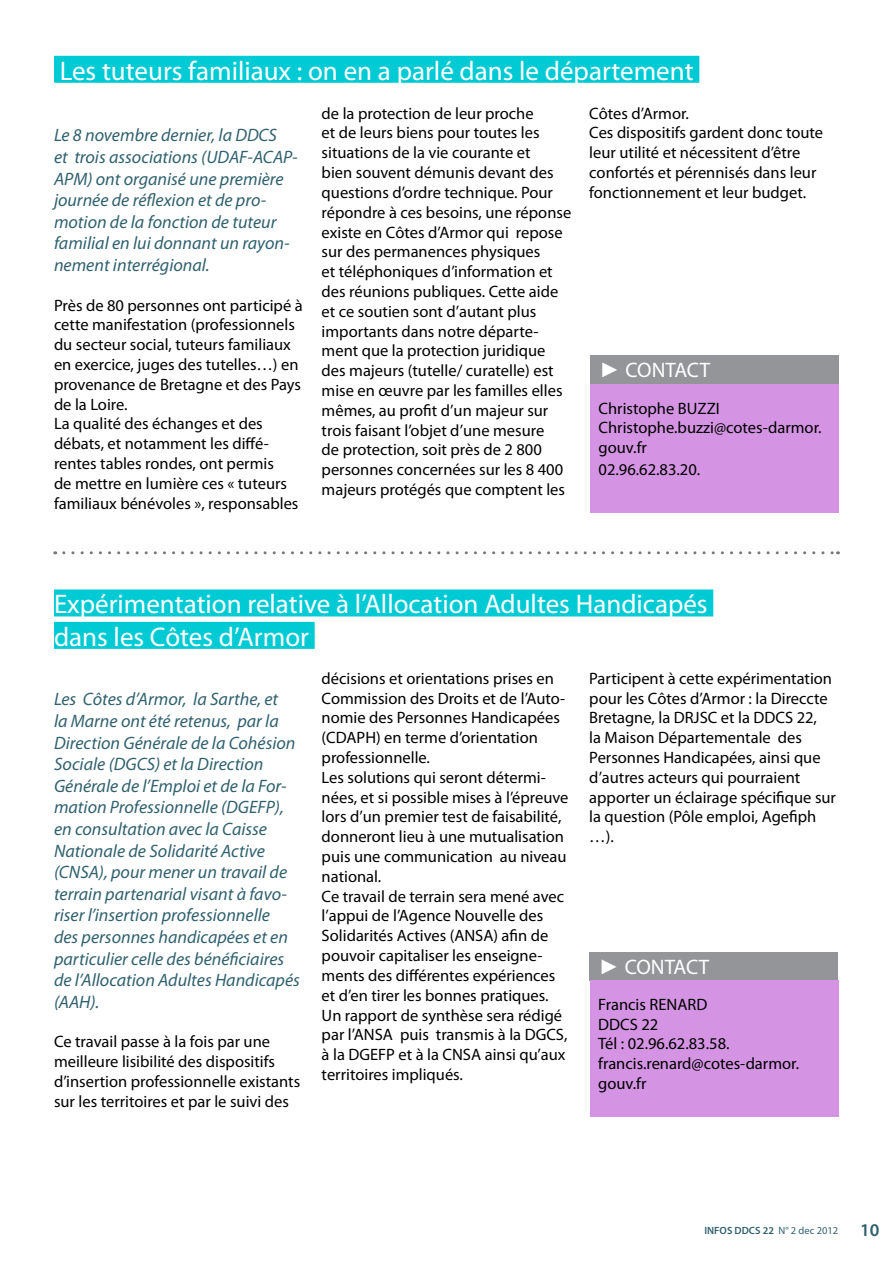
<style>
.page{position:relative;width:893px;height:1263px;background:#fff}
.page>*{position:absolute;margin:0;border:0;box-sizing:border-box;transform-origin:0 0}
.t1{font:27px/32.4px "Myriad Pro";color:#fff}
.t2{font:21px "Myriad Pro";letter-spacing:-.005em;color:#fff}
.t3{font:italic 18px/21.6px "Myriad Pro";color:#30616e}
.t4{font:16.5px/19.8px "Myriad Pro";color:#000}
.t5{font:600 10.5px "Myriad Pro";color:#30616e}
.s1{font-family:"Book Antiqua"}
.s2{font-weight:400}
.s3{font-size:18px}
</style>
<div class="page">
<div style="left:54px;top:56px;width:645px;height:27px;background:#00cbd4"></div>
<div style="left:54px;top:589px;width:659px;height:27px;background:#00cbd4"></div>
<div style="left:54px;top:622px;width:261px;height:27px;background:#00cbd4"></div>
<div style="left:590px;top:355px;width:249px;height:31px;background:#939598"></div>
<div style="left:589px;top:952px;width:249px;height:28px;background:#939598"></div>
<div style="left:590px;top:384px;width:249px;height:128px;background:#d494e3"></div>
<div style="left:590px;top:980px;width:249px;height:137px;background:#d494e3"></div>
<svg style="left:64px;top:551px;width:774px;height:3px"></svg>
<h1 class="t1" style="left:60px;top:54px;width:635px">Les tuteurs familiaux : on en a parlé dans le département</h1>
<p class="t3" style="left:54px;top:124px;width:245px">Le 8 novembre dernier, la DDCS<br>et trois associations (UDAF-ACAP-<br>APM) ont organisé une première journée de réflexion et de pro&shy;motion de la fonction de tuteur familial en lui donnant un rayon&shy;nement interrégional.</p>
<p class="t4" style="left:54px;top:295px;width:250px">Près de 80 personnes ont participé à cette manifestation (professionnels du secteur social, tuteurs familiaux en exercice, juges des tutelles…) en provenance de Bretagne et des Pays de la Loire.<br>La qualité des échanges et des débats, et notamment les diffé&shy;rentes tables rondes, ont permis<br>de mettre en lumière ces « tuteurs familiaux bénévoles », responsables</p>
<p class="t4" style="left:322px;top:103px;width:251px">de la protection de leur proche<br>et de leurs biens pour toutes les situations de la vie courante et<br>bien souvent démunis devant des questions d’ordre technique. Pour répondre à ces besoins, une réponse existe en Côtes d’Armor qui repose sur des permanences physiques<br>et téléphoniques d’information et des réunions publiques. Cette aide et ce soutien sont d’autant plus importants dans notre départe&shy;ment que la protection juridique des majeurs (tutelle/ curatelle) est mise en œuvre par les familles elles mêmes, au profit d’un majeur sur trois faisant l’objet d’une mesure<br>de protection, soit près de 2 800 personnes concernées sur les 8 400 majeurs protégés que comptent les</p>
<p class="t4" style="left:589px;top:103px;width:235px">Côtes d’Armor.<br>Ces dispositifs gardent donc toute leur utilité et nécessitent d’être confortés et pérennisés dans leur fonctionnement et leur budget.</p>
<p class="t2" style="left:599px;top:357px;width:112px"><span class="s1">►</span> CONTACT</p>
<p class="t4" style="left:599px;top:398px;width:225px">Christophe BUZZI<br>Christophe.buzzi@cotes-darmor. gouv.fr</p>
<p class="t4" style="left:599px;top:459px;width:103px">02.96.62.83.20.</p>
<h1 class="t1" style="left:54px;top:588px;width:655px">Expérimentation relative à l’Allocation Adultes Handicapés dans les Côtes d’Armor</h1>
<p class="t3" style="left:54px;top:688px;width:247px">Les Côtes d’Armor, la Sarthe, et<br>la Marne ont été retenus, par la<br>Direction Générale de la Cohésion<br>Sociale (DGCS) et la Direction<br>Générale de l’Emploi et de la For&shy;mation Professionnelle (DGEFP), en consultation avec la Caisse<br>Nationale de Solidarité Active (CNSA), pour mener un travail de terrain partenarial visant à favo&shy;riser l’insertion professionnelle<br>des personnes handicapées et en particulier celle des bénéficiaires de l’Allocation Adultes Handicapés (AAH).</p>
<p class="t4" style="left:54px;top:1032px;width:248px">Ce travail passe à la fois par une meilleure lisibilité des dispositifs d’insertion professionnelle existants sur les territoires et par le suivi des</p>
<p class="t4" style="left:322px;top:668px;width:248px">décisions et orientations prises en<br>Commission des Droits et de l’Auto&shy;nomie des Personnes Handicapées (CDAPH) en terme d’orientation professionnelle.<br>Les solutions qui seront détermi&shy;nées, et si possible mises à l’épreuve lors d’un premier test de faisabilité, donneront lieu à une mutualisation puis une communication au niveau national.<br>Ce travail de terrain sera mené avec l’appui de l’Agence Nouvelle des<br>Solidarités Actives (ANSA) afin de pouvoir capitaliser les enseigne&shy;ments des différentes expériences et d’en tirer les bonnes pratiques.<br>Un rapport de synthèse sera rédigé par l’ANSA puis transmis à la DGCS, à la DGEFP et à la CNSA ainsi qu’aux territoires impliqués.</p>
<p class="t4" style="left:589px;top:668px;width:248px">Participent à cette expérimentation pour les Côtes d’Armor : la Direccte<br>Bretagne, la DRJSC et la DDCS 22,<br>la Maison Départementale des<br>Personnes Handicapées, ainsi que d’autres acteurs qui pourraient apporter un éclairage spécifique sur la question (Pôle emploi, Agefiph …).</p>
<p class="t2" style="left:599px;top:954px;width:112px"><span class="s1">►</span> CONTACT</p>
<p class="t4" style="left:598px;top:994px;width:202px">Francis RENARD<br>DDCS 22<br>Tél : 02.96.62.83.58. francis.renard@cotes-darmor. gouv.fr</p>
<p class="t5" style="left:704px;top:1224px;width:177px">INFOS DDCS 22 <span class="s2">N° 2 dec 2012</span> <span class="s3">10</span></p>
</div>
